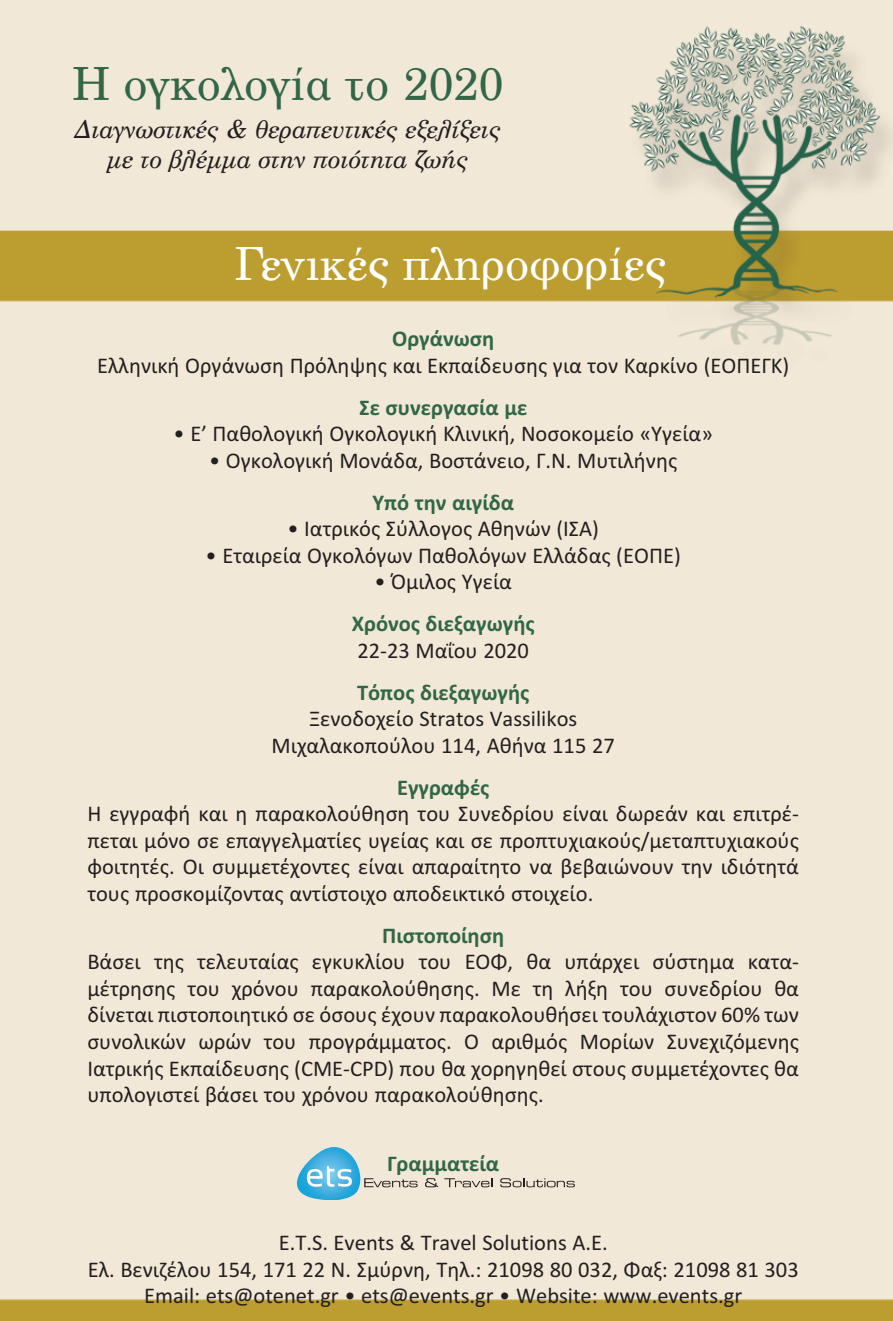
<style>
.page{position:relative;width:893px;height:1321px;background:#fff}
.page>*{position:absolute;margin:0;border:0;box-sizing:border-box;transform-origin:0 0}
.t1{font:45.9px "PF Century";color:#fff}
.t2{font:45.9px "PF Century";color:#316647}
.t3{font:italic 24.97px/29.9px "PF Century";color:#231f20;text-align:center}
.t4{font:22.5px/26.6px "Calibri";color:#231f20;text-align:center}
.t5{font:700 22.5px "Calibri";color:#316647}
</style>
<div class="page">
<img style="left:0;top:0;width:893px;height:1320px">
<svg style="left:425px;top:1178px;width:13px;height:9px"></svg>
<svg style="left:444px;top:1178px;width:48px;height:9px"></svg>
<svg style="left:500px;top:1178px;width:75px;height:9px"></svg>
<svg style="left:297px;top:1146px;width:121px;height:53px;background:#aed0d7"></svg>
<h1 class="t2" style="left:73px;top:55px;width:432px">Η ογκολογία το 2020</h1>
<p class="t3" style="left:74px;top:114px;width:428px">Διαγνωστικές &amp; θεραπευτικές εξελίξεις με το βλέμμα στην ποιότητα ζωής</p>
<h1 class="t1" style="left:235px;top:235px;width:432px">Γενικές πληροφορίες</h1>
<p class="t5" style="left:392px;top:325px;width:104px">Οργάνωση</p>
<p class="t4" style="left:97px;top:351px;width:694px">Ελληνική Οργάνωση Πρόληψης και Εκπαίδευσης για τον Καρκίνο (ΕΟΠΕΓΚ)</p>
<p class="t5" style="left:359px;top:393px;width:170px">Σε συνεργασία με</p>
<p class="t4" style="left:174px;top:420px;width:541px">• Ε’ Παθολογική Ογκολογική Κλινική, Νοσοκομείο «Υγεία»</p>
<p class="t4" style="left:209px;top:446px;width:470px">• Ογκολογική Μονάδα, Βοστάνειο, Γ.Ν. Μυτιλήνης</p>
<p class="t5" style="left:372px;top:488px;width:143px">Υπό την αιγίδα</p>
<p class="t4" style="left:287px;top:515px;width:313px">• Ιατρικός Σύλλογος Αθηνών (ΙΣΑ)</p>
<p class="t4" style="left:206px;top:541px;width:477px">• Εταιρεία Ογκολόγων Παθολόγων Ελλάδας (ΕΟΠΕ)</p>
<p class="t4" style="left:374px;top:568px;width:139px">• Όμιλος Υγεία</p>
<p class="t5" style="left:352px;top:610px;width:185px">Χρόνος διεξαγωγής</p>
<p class="t4" style="left:357px;top:636px;width:173px">22-23 Μαΐου 2020</p>
<p class="t5" style="left:357px;top:678px;width:174px">Τόπος διεξαγωγής</p>
<p class="t4" style="left:272px;top:705px;width:345px">Ξενοδοχείο Stratos Vassilikos<br>Μιχαλακοπούλου 114, Αθήνα 115 27</p>
<p class="t5" style="left:397px;top:773px;width:94px">Εγγραφές</p>
<p class="t4" style="left:87px;top:800px;width:713px;text-align:justify">Η εγγραφή και η παρακολούθηση του Συνεδρίου είναι δωρεάν και επιτρέ&shy;πεται μόνο σε επαγγελματίες υγείας και σε προπτυχιακούς/μεταπτυχιακούς φοιτητές. Οι συμμετέχοντες είναι απαραίτητο να βεβαιώνουν την ιδιότητά τους προσκομίζοντας αντίστοιχο αποδεικτικό στοιχείο.</p>
<p class="t5" style="left:382px;top:921px;width:124px">Πιστοποίηση</p>
<p class="t4" style="left:87px;top:948px;width:713px;text-align:justify">Βάσει της τελευταίας εγκυκλίου του ΕΟΦ, θα υπάρχει σύστημα κατα&shy;μέτρησης του χρόνου παρακολούθησης. Με τη λήξη του συνεδρίου θα δίνεται πιστοποιητικό σε όσους έχουν παρακολουθήσει τουλάχιστον 60% των συνολικών ωρών του προγράμματος. Ο αριθμός Μορίων Συνεχιζόμενης Ιατρικής Εκπαίδευσης (CME-CPD) που θα χορηγηθεί στους συμμετέχοντες θα υπολογιστεί βάσει του χρόνου παρακολούθησης.</p>
<p class="t5" style="left:387px;top:1149px;width:113px">Γραμματεία</p>
<p class="t4" style="left:88px;top:1229px;width:713px">E.T.S. Events &amp; Travel Solutions A.E.<br>Ελ. Βενιζέλου 154, 171 22 Ν. Σμύρνη, Τηλ.: 21098 80 032, Φαξ: 21098 81 303<br>Email: ets@otenet.gr • ets@events.gr • Website: www.events.gr</p>
</div>
